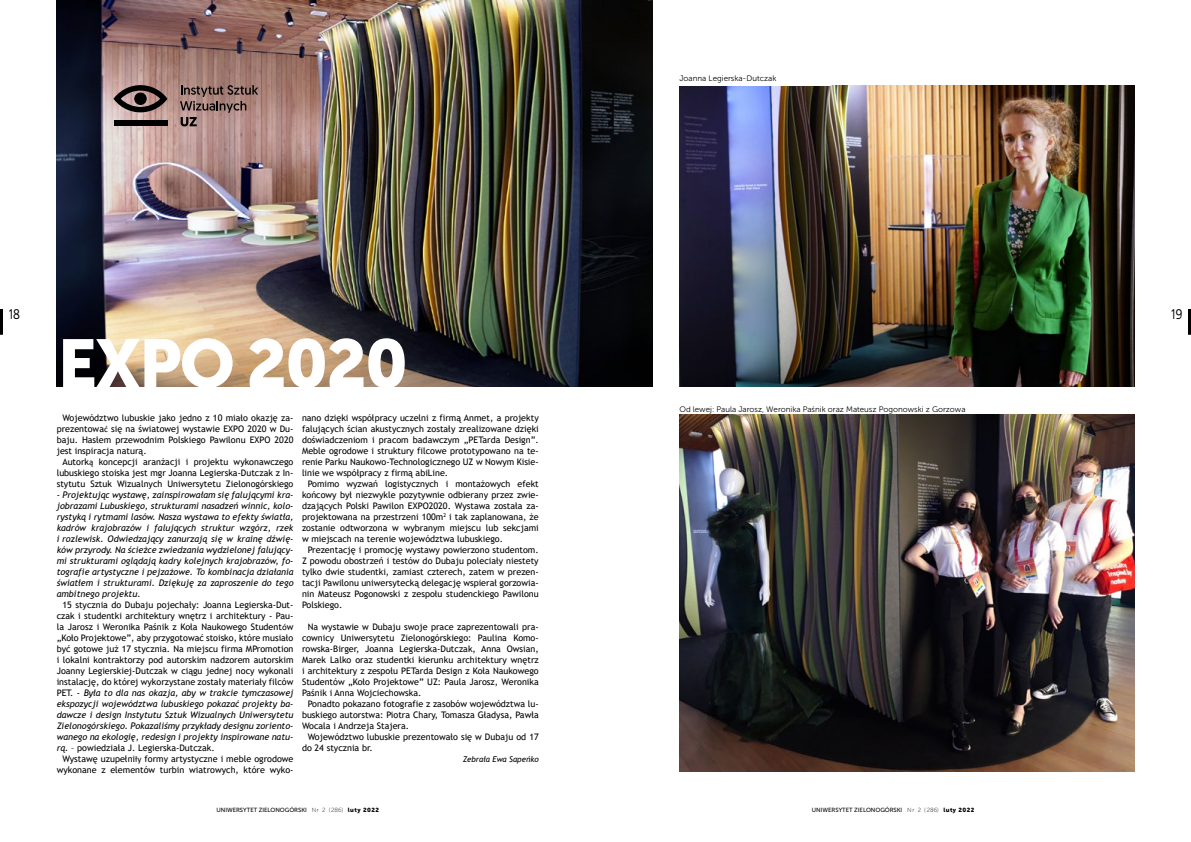
<style>
.page{position:relative;width:1191px;height:842px;background:#fff}
.page>*{position:absolute;margin:0;border:0;box-sizing:border-box;transform-origin:0 0}
.t1{font:67.6px "Museo Sans 900";letter-spacing:-.03em;color:#fff}
.t2{font:14px "EFN Bureau OT";color:#000}
.t3{font:9px/11px "Trebuchet MS";color:#000;text-align:justify}
.t4{font:italic 9px/11px "Trebuchet MS";color:#000;text-align:justify}
.t5{font:8px "Museo Sans 300";color:#000}
.t6{font:italic 8px "Trebuchet MS";color:#000}
.t7{font:6px "Museo Sans 500";letter-spacing:-.005em;color:#000}
.s1{font-family:"Calibri"}
.s2{font-style:normal}
.s3{font-style:italic}
.s4{font-family:"Museo Sans 100"}
.s5{font-family:"Museo Sans 900"}
</style>
<div class="page">
<hr style="left:0;top:309px;width:3px;height:25px;background:#000">
<hr style="left:1188px;top:309px;width:3px;height:25px;background:#000">
<img style="left:679px;top:414px;width:455px;height:357px">
<img style="left:679px;top:85px;width:455px;height:302px">
<img style="left:57px;top:0;width:595px;height:387px">
<svg style="left:180px;top:85px;width:78px;height:41px;background:#90726d"></svg>
<svg style="left:113px;top:85px;width:55px;height:27px"></svg>
<div style="left:134px;top:92px;width:13px;height:13px;background:#000;border-radius:50%"></div>
<div style="left:114px;top:121px;width:53px;height:5px;background:#000"></div>
<p class="t5" style="left:679px;top:74px;width:98px">Joanna Legierska-Dutczak</p>
<h2 class="t2" style="left:9px;top:306px;width:13px">18</h2>
<h2 class="t2" style="left:1171px;top:306px;width:13px">19</h2>
<h1 class="t1" style="left:57px;top:325px;width:352px">EXPO 2020</h1>
<p class="t3" style="left:302px;top:412px;width:238px">nano dzięki współpracy uczelni z firmą Anmet, a projekty falujących ścian akustycznych zostały zrealizowane dzięki doświadczeniom i pracom badawczym „PETarda Design”.<br>Meble ogrodowe i struktury filcowe prototypowano na te&shy;renie Parku Naukowo-Technologicznego UZ w Nowym Kisie&shy;linie we współpracy z firmą abiLine.</p>
<p class="t3" style="left:302px;top:478px;width:238px;text-indent:6px">Pomimo wyzwań logistycznych i montażowych efekt końcowy był niezwykle pozytywnie odbierany przez zwie&shy;dzających Polski Pawilon EXPO2020. Wystawa została za&shy;projektowana na przestrzeni 100m<sup>2</sup> i tak zaplanowana, że zostanie odtworzona w wybranym miejscu lub sekcjami w miejscach na terenie województwa lubuskiego.</p>
<p class="t3" style="left:302px;top:544px;width:238px;text-indent:6px">Prezentację i promocję wystawy powierzono studentom.<br>Z powodu obostrzeń i testów do Dubaju poleciały niestety tylko dwie studentki, zamiast czterech, zatem w prezen&shy;tacji Pawilonu uniwersytecką delegację wspierał gorzowia&shy;nin Mateusz Pogonowski z zespołu studenckiego Pawilonu Polskiego.</p>
<p class="t3" style="left:302px;top:621px;width:238px;text-indent:6px">Na wystawie w Dubaju swoje prace zaprezentowali pra&shy;cownicy Uniwersytetu Zielonogórskiego: Paulina Komo&shy;rowska-Birger, Joanna Legierska-Dutczak, Anna Owsian, Marek Lalko oraz studentki kierunku architektury wnętrz i architektury z zespołu PETarda Design z Koła Naukowego Studentów „Koło Projektowe” UZ: Paula Jarosz, Weronika Paśnik i Anna Wojciechowska.</p>
<p class="t3" style="left:302px;top:698px;width:238px;text-indent:6px">Ponadto pokazano fotografie z zasobów województwa lu&shy;buskiego autorstwa: Piotra Chary, Tomasza Gładysa, Pawła Wocala i Andrzeja Stajera.</p>
<p class="t3" style="left:302px;top:731px;width:238px;text-indent:6px">Województwo lubuskie prezentowało się w Dubaju od 17 do 24 stycznia br.</p>
<p class="t6" style="left:463px;top:754px;width:78px">Zebrała Ewa Sapeńko</p>
<p class="t3" style="left:57px;top:412px;width:238px;text-indent:6px">Województwo lubuskie jako jedno z 10 miało okazję za&shy;prezentowa<span class="s1">ć</span> się na światowej wystawie EXPO 2020 w Du&shy;baju. Hasłem przewodnim Polskiego Pawilonu EXPO 2020 jest inspiracja naturą.</p>
<p class="t3" style="left:57px;top:456px;width:238px;text-indent:6px">Autork<span class="s1">ą</span> koncepcji aranżacji i projektu wykonawczego lubuskiego stoiska jest mgr Joanna Legierska-Dutczak z In&shy;stytutu Sztuk Wizualnych Uniwersytetu Zielonogórskiego</p>
<p class="t4" style="left:57px;top:489px;width:238px"><span class="s2">-</span> Projektując wystawę, zainspirowałam się falującymi kra&shy;jobrazami Lubuskiego, strukturami nasadzeń winnic, kolo&shy;rystyką i rytmami lasów. Nasza wystawa to efekty światła, kadrów krajobrazów i falujących struktur wzgórz, rzek i rozlewisk. Odwiedzający zanurzają się w krainę dźwię&shy;ków przyrody. Na ścieżce zwiedzania wydzielonej falujący&shy;mi strukturami oglądają kadry kolejnych krajobrazów, fo&shy;tografie artystyczne i pejzażowe. To kombinacja działania światłem i strukturami. Dziękuję za zaproszenie do tego ambitnego projektu.</p>
<p class="t3" style="left:57px;top:599px;width:238px;text-indent:6px">15 stycznia do Dubaju pojechały: Joanna Legierska-Dut&shy;czak i studentki architektury wnętrz i architektury - Pau&shy;la Jarosz i Weronika Paśnik z Koła Naukowego Student<span class="s1">ó</span>w „Koło Projektowe”, aby przygotować stoisko, które musiało być gotowe już 17 stycznia. Na miejscu firma MPromotion i lokalni kontraktorzy pod autorskim nadzorem autorskim Joanny Legierskiej-Dutczak w ciągu jednej nocy wykonali instalację, do której wykorzystane zostały materiały filców PET. <span class="s3">- Była to dla nas okazja, aby w trakcie tymczasowej ekspozycji województwa lubuskiego pokazać projekty ba&shy;dawcze i design Instytutu Sztuk Wizualnych Uniwersytetu Zielonogórskiego. Pokazaliśmy przykłady designu zoriento&shy;wanego na ekologię, redesign i projekty inspirowane natu&shy;rą.</span> – powiedziała J. Legierska-Dutczak.</p>
<p class="t3" style="left:57px;top:753px;width:238px;text-align:right">Wystawę uzupełni<span class="s1">ły</span> formy artystyczne i meble ogrodowe wykonane z elementów turbin wiatrowych, które wyko-</p>
<p class="t5" style="left:679px;top:404px;width:287px">Od lewej: Paula Jarosz, Weronika Paśnik oraz Mateusz Pogonowski z Gorzowa</p>
<p class="t7" style="left:216px;top:807px;width:164px">UNIWERSYTET ZIELONOGÓRSKI <span class="s4">Nr 2 (286)</span> <span class="s5">luty 2022</span></p>
<p class="t7" style="left:812px;top:807px;width:164px">UNIWERSYTET ZIELONOGÓRSKI <span class="s4">Nr 2 (286)</span> <span class="s5">luty 2022</span></p>
</div>
